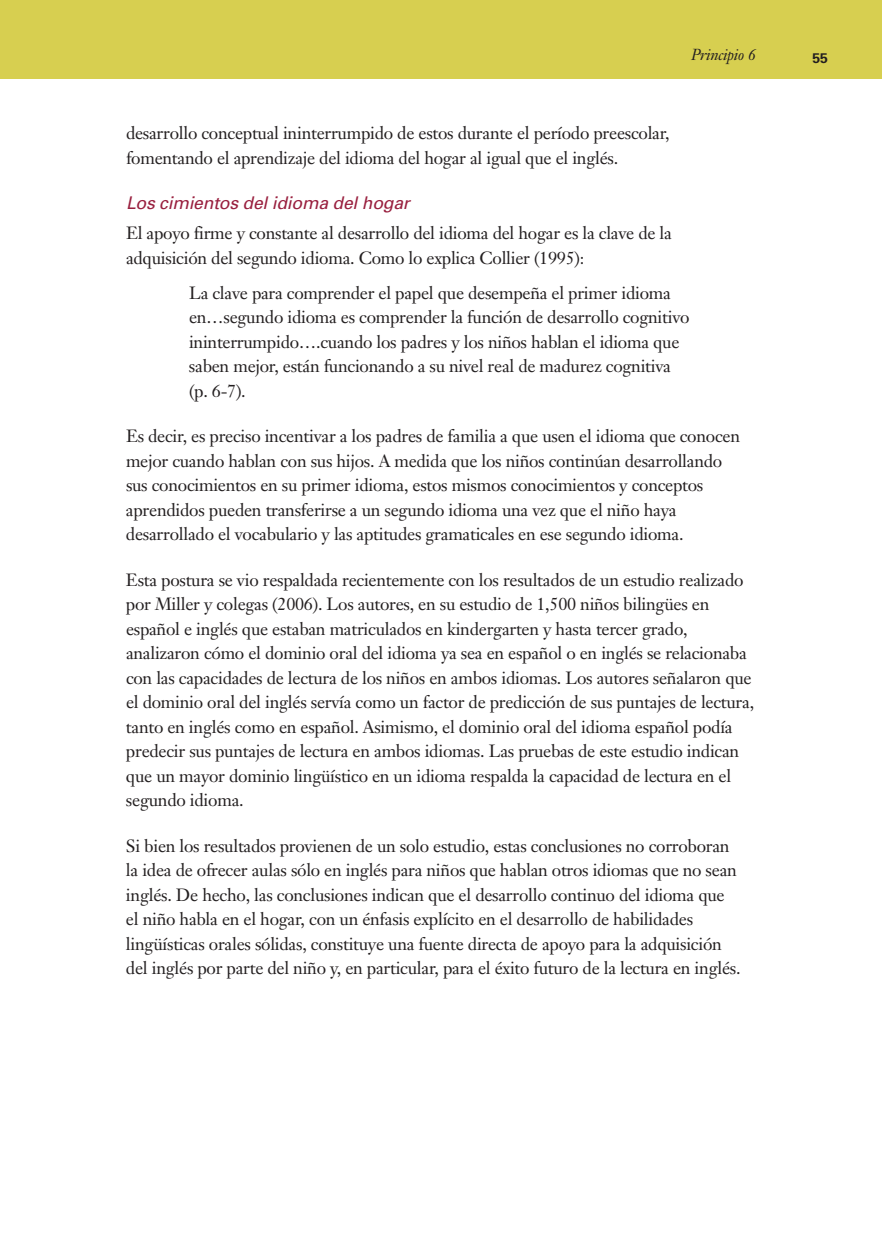
<style>
.page{position:relative;width:882px;height:1260px;background:#fff}
.page>*{position:absolute;margin:0;border:0;box-sizing:border-box;transform-origin:0 0}
.t1{font:17.5px/24.5px "Janson Text";letter-spacing:-.015em;color:#231f20}
.t2{font:italic 17.5px "Univers";letter-spacing:-.01em;color:#99203f}
.t3{font:italic 15.75px "Janson Text";letter-spacing:-.015em;color:#231f20}
.t4{font:700 14px "Univers";color:#231f20}
</style>
<div class="page">
<div style="left:0;top:0;width:882px;height:79px;background:#d7cf50"></div>
<p class="t3" style="left:691px;top:49px;width:66px">Principio 6</p>
<p class="t4" style="left:812px;top:53px;width:17px">55</p>
<p class="t1" style="left:126px;top:123px;width:545px">desarrollo conceptual ininterrumpido de estos durante el período preescolar, fomentando el aprendizaje del idioma del hogar al igual que el inglés.</p>
<h3 class="t2" style="left:126px;top:197px;width:285px">Los cimientos del idioma del hogar</h3>
<p class="t1" style="left:126px;top:223px;width:547px">El apoyo firme y constante al desarrollo del idioma del hogar es la clave de la adquisición del segundo idioma. Como lo explica Collier (1995):</p>
<p class="t1" style="left:189px;top:282px;width:502px">La clave para comprender el papel que desempeña el primer idioma en…segundo idioma es comprender la función de desarrollo cognitivo ininterrumpido….cuando los padres y los niños hablan el idioma que saben mejor, están funcionando a su nivel real de madurez cognitiva (p. 6-7).</p>
<p class="t1" style="left:126px;top:426px;width:616px">Es decir, es preciso incentivar a los padres de familia a que usen el idioma que conocen mejor cuando hablan con sus hijos. A medida que los niños continúan desarrollando sus conocimientos en su primer idioma, estos mismos conocimientos y conceptos aprendidos pueden transferirse a un segundo idioma una vez que el niño haya desarrollado el vocabulario y las aptitudes gramaticales en ese segundo idioma.</p>
<p class="t1" style="left:126px;top:569px;width:630px">Esta postura se vio respaldada recientemente con los resultados de un estudio realizado por Miller y colegas (2006). Los autores, en su estudio de 1,500 niños bilingües en español e inglés que estaban matriculados en kindergarten y hasta tercer grado, analizaron cómo el dominio oral del idioma ya sea en español o en inglés se relacionaba con las capacidades de lectura de los niños en ambos idiomas. Los autores señalaron que el dominio oral del inglés servía como un factor de predicción de sus puntajes de lectura, tanto en inglés como en español. Asimismo, el dominio oral del idioma español podía predecir sus puntajes de lectura en ambos idiomas. Las pruebas de este estudio indican que un mayor dominio lingüístico en un idioma respalda la capacidad de lectura en el segundo idioma.</p>
<p class="t1" style="left:126px;top:835px;width:616px">Si bien los resultados provienen de un solo estudio, estas conclusiones no corroboran la idea de ofrecer aulas sólo en inglés para niños que hablan otros idiomas que no sean inglés. De hecho, las conclusiones indican que el desarrollo continuo del idioma que el niño habla en el hogar, con un énfasis explícito en el desarrollo de habilidades lingüísticas orales sólidas, constituye una fuente directa de apoyo para la adquisición del inglés por parte del niño y, en particular, para el éxito futuro de la lectura en inglés.</p>
</div>
